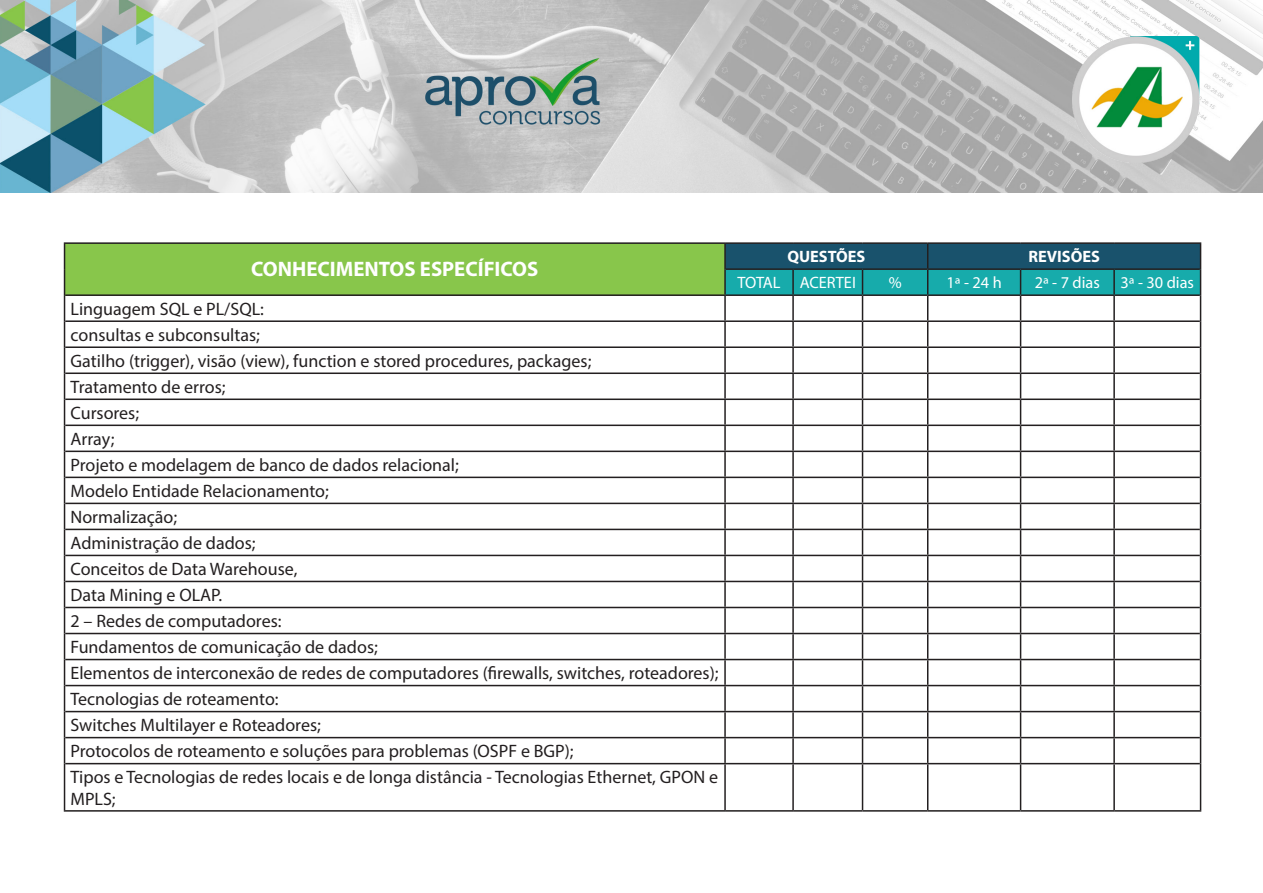
<style>
.page{position:relative;width:1263px;height:893px;background:#fff}
.page>*{position:absolute;margin:0;border:0;box-sizing:border-box;transform-origin:0 0}
.t1{font:700 21px "Myriad Pro";color:#fff}
.t2{font:18px/21.6px "Myriad Pro";color:#231f20}
.t3{font:16.5px "Myriad Pro";color:#fff}
.t4{font:700 16.5px "Myriad Pro";color:#fff}
</style>
<div class="page">
<img style="left:0;top:0;width:1263px;height:812px">
<div style="left:65px;top:243px;width:660px;height:52px;background:#88c64b"></div>
<hr style="left:64px;top:242px;width:661px;height:2px;background:#231f20">
<hr style="left:725px;top:242px;width:68px;height:2px;background:#231f20">
<hr style="left:793px;top:242px;width:69px;height:2px;background:#231f20">
<hr style="left:862px;top:242px;width:66px;height:2px;background:#231f20">
<hr style="left:928px;top:242px;width:92px;height:2px;background:#231f20">
<hr style="left:1020px;top:242px;width:94px;height:2px;background:#231f20">
<hr style="left:1114px;top:242px;width:87px;height:2px;background:#231f20">
<hr style="left:65px;top:294px;width:660px;height:2px;background:#231f20">
<hr style="left:65px;top:320px;width:660px;height:2px;background:#231f20">
<hr style="left:65px;top:346px;width:660px;height:2px;background:#231f20">
<hr style="left:65px;top:372px;width:660px;height:2px;background:#231f20">
<hr style="left:65px;top:398px;width:660px;height:2px;background:#231f20">
<hr style="left:65px;top:425px;width:660px;height:1px;background:#231f20">
<hr style="left:65px;top:451px;width:660px;height:1px;background:#231f20">
<hr style="left:65px;top:477px;width:660px;height:1px;background:#231f20">
<hr style="left:65px;top:503px;width:660px;height:1px;background:#231f20">
<hr style="left:65px;top:529px;width:660px;height:1px;background:#231f20">
<hr style="left:65px;top:555px;width:660px;height:1px;background:#231f20">
<hr style="left:65px;top:581px;width:660px;height:1px;background:#231f20">
<hr style="left:65px;top:607px;width:660px;height:1px;background:#231f20">
<hr style="left:65px;top:633px;width:660px;height:1px;background:#231f20">
<hr style="left:65px;top:659px;width:660px;height:1px;background:#231f20">
<hr style="left:65px;top:685px;width:660px;height:1px;background:#231f20">
<hr style="left:65px;top:711px;width:660px;height:1px;background:#231f20">
<hr style="left:65px;top:737px;width:660px;height:1px;background:#231f20">
<hr style="left:65px;top:763px;width:660px;height:1px;background:#231f20">
<hr style="left:64px;top:810px;width:661px;height:2px;background:#231f20">
<hr style="left:725px;top:810px;width:68px;height:2px;background:#231f20">
<hr style="left:793px;top:810px;width:69px;height:2px;background:#231f20">
<hr style="left:862px;top:810px;width:66px;height:2px;background:#231f20">
<hr style="left:928px;top:810px;width:92px;height:2px;background:#231f20">
<hr style="left:1020px;top:810px;width:94px;height:2px;background:#231f20">
<hr style="left:1114px;top:810px;width:87px;height:2px;background:#231f20">
<hr style="left:724px;top:244px;width:2px;height:25px;background:#231f20">
<hr style="left:724px;top:269px;width:2px;height:25px;background:#231f20">
<hr style="left:724px;top:296px;width:2px;height:24px;background:#231f20">
<hr style="left:724px;top:322px;width:2px;height:24px;background:#231f20">
<hr style="left:724px;top:348px;width:2px;height:24px;background:#231f20">
<hr style="left:724px;top:374px;width:2px;height:24px;background:#231f20">
<hr style="left:724px;top:400px;width:2px;height:25px;background:#231f20">
<hr style="left:724px;top:426px;width:2px;height:25px;background:#231f20">
<hr style="left:724px;top:452px;width:2px;height:25px;background:#231f20">
<hr style="left:724px;top:478px;width:2px;height:25px;background:#231f20">
<hr style="left:724px;top:504px;width:2px;height:25px;background:#231f20">
<hr style="left:724px;top:530px;width:2px;height:25px;background:#231f20">
<hr style="left:724px;top:556px;width:2px;height:25px;background:#231f20">
<hr style="left:724px;top:582px;width:2px;height:25px;background:#231f20">
<hr style="left:724px;top:608px;width:2px;height:25px;background:#231f20">
<hr style="left:724px;top:634px;width:2px;height:25px;background:#231f20">
<hr style="left:724px;top:660px;width:2px;height:25px;background:#231f20">
<hr style="left:724px;top:686px;width:2px;height:25px;background:#231f20">
<hr style="left:724px;top:712px;width:2px;height:25px;background:#231f20">
<svg style="left:64px;top:244px;width:1px;height:520px"></svg>
<hr style="left:724px;top:738px;width:2px;height:25px;background:#231f20">
<svg style="left:725px;top:243px;width:476px;height:521px"></svg>
<hr style="left:64px;top:764px;width:1px;height:46px;background:#231f20">
<hr style="left:724px;top:764px;width:2px;height:46px;background:#231f20">
<hr style="left:792px;top:764px;width:2px;height:46px;background:#231f20">
<hr style="left:862px;top:764px;width:1px;height:46px;background:#231f20">
<hr style="left:927px;top:764px;width:1px;height:46px;background:#231f20">
<hr style="left:1020px;top:764px;width:1px;height:46px;background:#231f20">
<hr style="left:1113px;top:764px;width:2px;height:46px;background:#231f20">
<hr style="left:1200px;top:764px;width:1px;height:46px;background:#231f20">
<img style="left:1073px;top:36px;width:126px;height:127px">
<p class="t1" style="left:251px;top:255px;width:289px">CONHECIMENTOS ESPECÍFICOS</p>
<p class="t2" style="left:71px;top:298px;width:195px">Linguagem SQL e PL/SQL:</p>
<p class="t2" style="left:71px;top:324px;width:191px">consultas e subconsultas;</p>
<p class="t2" style="left:71px;top:350px;width:522px">Gatilho (trigger), visão (view), function e stored procedures, packages;</p>
<p class="t2" style="left:71px;top:376px;width:157px">Tratamento de erros;</p>
<p class="t2" style="left:71px;top:402px;width:70px">Cursores;</p>
<p class="t2" style="left:71px;top:428px;width:45px">Array;</p>
<p class="t2" style="left:71px;top:454px;width:390px">Projeto e modelagem de banco de dados relacional;</p>
<p class="t2" style="left:71px;top:480px;width:260px">Modelo Entidade Relacionamento;</p>
<p class="t2" style="left:71px;top:506px;width:108px">Normalização;</p>
<p class="t2" style="left:71px;top:532px;width:187px">Administração de dados;</p>
<p class="t2" style="left:71px;top:558px;width:228px">Conceitos de Data Warehouse,</p>
<p class="t2" style="left:71px;top:584px;width:153px">Data Mining e OLAP.</p>
<p class="t2" style="left:71px;top:610px;width:212px">2 – Redes de computadores:</p>
<p class="t2" style="left:71px;top:636px;width:309px">Fundamentos de comunicação de dados;</p>
<p class="t2" style="left:71px;top:662px;width:649px">Elementos de interconexão de redes de computadores (firewalls, switches, roteadores);</p>
<p class="t2" style="left:71px;top:688px;width:210px">Tecnologias de roteamento:</p>
<p class="t2" style="left:71px;top:714px;width:252px">Switches Multilayer e Roteadores;</p>
<p class="t2" style="left:71px;top:740px;width:505px">Protocolos de roteamento e soluções para problemas (OSPF e BGP);</p>
<p class="t2" style="left:71px;top:766px;width:649px">Tipos e Tecnologias de redes locais e de longa distância - Tecnologias Ethernet, GPON e<br>MPLS;</p>
<p class="t4" style="left:787px;top:245px;width:80px">QUESTÕES</p>
<p class="t4" style="left:1028px;top:245px;width:73px">REVISÕES</p>
<p class="t3" style="left:737px;top:272px;width:45px">TOTAL</p>
<p class="t3" style="left:800px;top:272px;width:58px">ACERTEI</p>
<p class="t3" style="left:889px;top:272px;width:14px">%</p>
<p class="t3" style="left:946px;top:272px;width:57px">1ª - 24 h</p>
<p class="t3" style="left:1035px;top:272px;width:67px">2ª - 7 dias</p>
<p class="t3" style="left:1120px;top:272px;width:75px">3ª - 30 dias</p>
</div>
